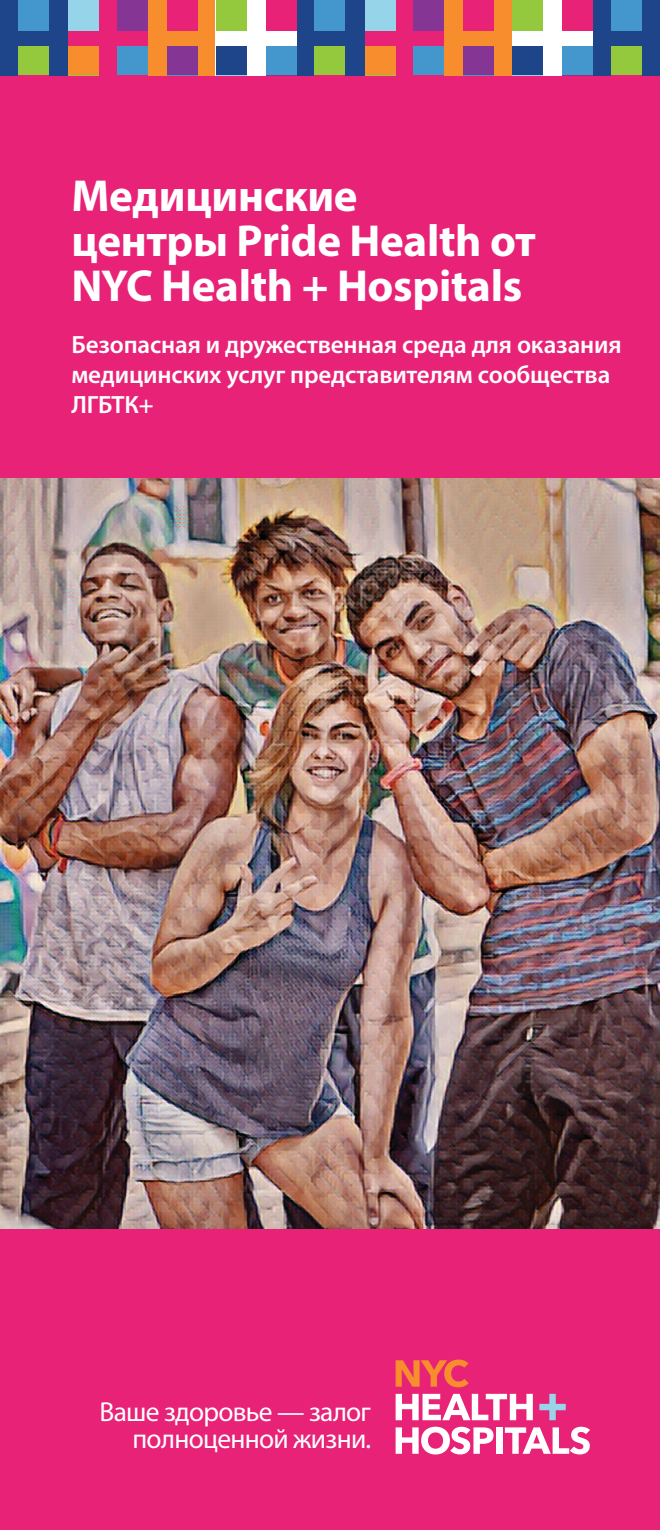
<style>
.page{position:relative;width:660px;height:1530px;background:#e82276}
.page>*{position:absolute;margin:0;border:0;box-sizing:border-box;transform-origin:0 0}
.t1{font:700 45px/45px "Myriad Pro";letter-spacing:-.005em;color:#fff}
.t2{font:27.5px/27.5px "Myriad Pro";letter-spacing:-.025em;color:#fff;text-align:right}
.t3{font:600 25px/30px "Myriad Pro";letter-spacing:-.005em;color:#fff}
</style>
<div class="page">
<img style="left:0;top:478px;width:660px;height:751px">
<div style="left:0;top:0;width:68px;height:76px;background:#1e4489"></div>
<div style="left:18px;top:0;width:31px;height:30px;background:#4397cc"></div>
<div style="left:18px;top:46px;width:31px;height:30px;background:#95c93d"></div>
<div style="left:68px;top:0;width:31px;height:30px;background:#96d4e9"></div>
<div style="left:68px;top:46px;width:31px;height:30px;background:#f78d2c"></div>
<div style="left:117px;top:0;width:31px;height:30px;background:#853694"></div>
<div style="left:117px;top:46px;width:31px;height:30px;background:#4397cc"></div>
<div style="left:148px;top:0;width:68px;height:76px;background:#f78d2c"></div>
<div style="left:216px;top:0;width:81px;height:76px;background:#fff"></div>
<div style="left:167px;top:0;width:31px;height:30px;background:#e82276"></div>
<div style="left:167px;top:46px;width:31px;height:30px;background:#853694"></div>
<div style="left:216px;top:0;width:30px;height:30px;background:#95c93d"></div>
<div style="left:216px;top:46px;width:30px;height:30px;background:#1e4489"></div>
<div style="left:266px;top:0;width:31px;height:30px;background:#e82276"></div>
<div style="left:266px;top:46px;width:31px;height:30px;background:#4397cc"></div>
<div style="left:297px;top:0;width:68px;height:76px;background:#1e4489"></div>
<div style="left:314px;top:0;width:31px;height:30px;background:#4397cc"></div>
<div style="left:314px;top:46px;width:31px;height:30px;background:#95c93d"></div>
<div style="left:365px;top:0;width:30px;height:30px;background:#96d4e9"></div>
<div style="left:365px;top:46px;width:30px;height:30px;background:#f78d2c"></div>
<div style="left:413px;top:0;width:31px;height:30px;background:#853694"></div>
<div style="left:413px;top:46px;width:31px;height:30px;background:#4397cc"></div>
<div style="left:444px;top:0;width:68px;height:76px;background:#f78d2c"></div>
<div style="left:512px;top:0;width:81px;height:76px;background:#fff"></div>
<div style="left:463px;top:0;width:31px;height:30px;background:#e82276"></div>
<div style="left:463px;top:46px;width:31px;height:30px;background:#853694"></div>
<div style="left:512px;top:0;width:31px;height:30px;background:#95c93d"></div>
<div style="left:512px;top:46px;width:31px;height:30px;background:#1e4489"></div>
<div style="left:562px;top:0;width:31px;height:30px;background:#e82276"></div>
<div style="left:562px;top:46px;width:31px;height:30px;background:#4397cc"></div>
<div style="left:593px;top:0;width:67px;height:76px;background:#1e4489"></div>
<div style="left:611px;top:0;width:31px;height:30px;background:#4397cc"></div>
<div style="left:611px;top:46px;width:31px;height:30px;background:#95c93d"></div>
<svg style="left:396px;top:1360px;width:73px;height:27px"></svg>
<svg style="left:396px;top:1394px;width:137px;height:26px"></svg>
<svg style="left:396px;top:1427px;width:98px;height:28px"></svg>
<div style="left:496px;top:1427px;width:6px;height:27px;background:#fff"></div>
<svg style="left:505px;top:1427px;width:85px;height:27px"></svg>
<svg style="left:539px;top:1394px;width:27px;height:26px"></svg>
<p class="t1" style="left:71px;top:172px;width:466px">Медицинские<br>центры Pride Health от<br>NYC Health + Hospitals</p>
<p class="t3" style="left:71px;top:329px;width:552px">Безопасная и дружественная среда для оказания медицинских услуг представителям сообщества<br>ЛГБТК+</p>
<p class="t2" style="left:99px;top:1397px;width:273px">Ваше здоровье — залог полноценной жизни.</p>
</div>
